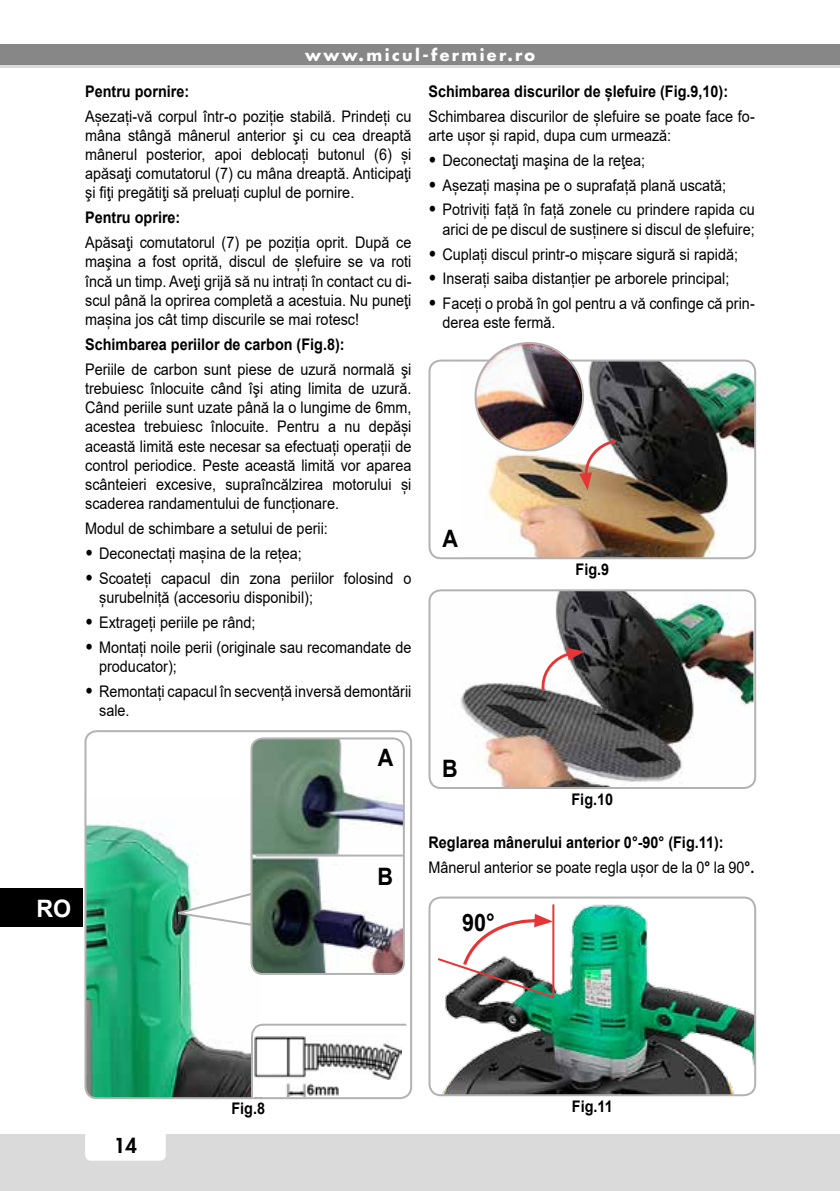
<style>
.page{position:relative;width:840px;height:1191px;background:#fff}
.page>*{position:absolute;margin:0;border:0;box-sizing:border-box;transform-origin:0 0}
.t1{font:700 24px "Arial";color:#000;scale:.9 1}
.t2{font:700 24px "Arial";color:#fff}
.t3{font:800 20px "Futura";color:#000}
.t4{font:16px/19.2px "Arial";color:#000;scale:.9 1}
.t5{font:700 16px/24.8px "Arial";color:#000;scale:.9 1}
.t6{font:700 16px "Futura";letter-spacing:.15em;color:#fff}
.s1{font-weight:900;font-size:18px}
.s2{font-weight:400}
</style>
<div class="page">
<div style="left:0;top:1134px;width:839px;height:57px;background:#dadada"></div>
<div style="left:85px;top:1120px;width:81px;height:40px;background:#fff;border-radius:6px"></div>
<div style="left:0;top:44px;width:839px;height:24px;background:#878787"></div>
<hr style="left:0;top:65px;width:839px;height:3px;background:#dadada">
<div style="left:0;top:888px;width:82px;height:39px;background:#000"></div>
<img style="left:87px;top:820px;width:163px;height:276px">
<div style="left:84px;top:730px;width:328px;height:369px;border:2px solid #b3b2b2;border-radius:11px"></div>
<svg style="left:168px;top:885px;width:82px;height:44px"></svg>
<svg style="left:250px;top:1023px;width:158px;height:77px"></svg>
<img style="left:254px;top:1035px;width:147px;height:62px">
<img style="left:253px;top:738px;width:150px;height:236px">
<div style="left:250px;top:737px;width:154px;height:238px;border:2px solid #b3b2b2;border-radius:11px"></div>
<hr style="left:256px;top:854px;width:147px;height:2px;background:#b3b2b2">
<img style="left:488px;top:360px;width:266px;height:198px">
<div style="left:428px;top:359px;width:327px;height:200px;border:2px solid #b3b2b2;border-radius:11px"></div>
<img style="left:467px;top:342px;width:151px;height:148px">
<img style="left:431px;top:590px;width:322px;height:198px">
<div style="left:428px;top:589px;width:327px;height:200px;border:2px solid #b3b2b2;border-radius:11px"></div>
<svg style="left:540px;top:648px;width:44px;height:45px"></svg>
<img style="left:442px;top:897px;width:312px;height:198px">
<div style="left:428px;top:896px;width:327px;height:200px;border:2px solid #b3b2b2;border-radius:11px"></div>
<hr style="left:552px;top:904px;width:2px;height:91px;background:#e73434">
<svg style="left:438px;top:913px;width:118px;height:86px"></svg>
<h1 class="t2" style="left:36px;top:891px;width:36px">RO</h1>
<p class="t6" style="left:305px;top:44px;width:231px">www.micul-fermier.ro</p>
<p class="t5" style="left:85px;top:79px;width:117px">Pentru pornire:</p>
<p class="t4" style="left:85px;top:106px;width:364px;text-align:justify">Așezați-vă corpul într-o poziție stabilă. Prindeți cu mâna stângă mânerul anterior şi cu cea dreaptă mânerul posterior, apoi deblocați butonul (6) și apăsaţi comutatorul (7) cu mâna dreaptă. Anticipaţi şi fiţi pregătiţi să preluați cuplul de pornire.</p>
<p class="t5" style="left:85px;top:205px;width:107px">Pentru oprire:</p>
<p class="t4" style="left:85px;top:233px;width:364px;text-align:justify">Apăsaţi comutatorul (7) pe poziția oprit. După ce maşina a fost oprită, discul de șlefuire se va roti încă un timp. Aveţi grijă să nu intrați în contact cu di&shy;scul până la oprirea completă a acestuia. Nu puneţi mașina jos cât timp discurile se mai rotesc!</p>
<p class="t5" style="left:85px;top:332px;width:290px">Schimbarea periilor de carbon (Fig.8):</p>
<p class="t4" style="left:85px;top:359px;width:364px;text-align:justify">Periile de carbon sunt piese de uzură normală şi trebuiesc înlocuite când îşi ating limita de uzură.<br>Când periile sunt uzate până la o lungime de 6mm, acestea trebuiesc înlocuite. Pentru a nu depăși această limită este necesar sa efectuați operații de control periodice. Peste această limită vor aparea scânteieri excesive, supraîncălzirea motorului și scaderea randamentului de funcționare.</p>
<p class="t4" style="left:85px;top:519px;width:271px">Modul de schimbare a setului de perii:</p>
<p class="t4" style="left:85px;top:543px;width:242px"><span class="s1">•</span> Deconectați mașina de la rețea;</p>
<p class="t4" style="left:99px;top:568px;width:348px;text-indent:-14px"><span class="s1">•</span> Scoateți capacul din zona periilor folosind o șurubelniță (accesoriu disponibil);</p>
<p class="t4" style="left:85px;top:612px;width:190px"><span class="s1">•</span> Extrageți periile pe rând;</p>
<p class="t4" style="left:99px;top:637px;width:348px;text-indent:-14px"><span class="s1">•</span> Montați noile perii (originale sau recomandate de producator);</p>
<p class="t4" style="left:99px;top:681px;width:348px;text-indent:-14px"><span class="s1">•</span> Remontați capacul în secvență inversă demontării sale.</p>
<h1 class="t1" style="left:377px;top:740px;width:19px">A</h1>
<h1 class="t1" style="left:377px;top:860px;width:19px">B</h1>
<p class="t5" style="left:428px;top:79px;width:334px">Schimbarea discurilor de șlefuire (Fig.9,10):</p>
<p class="t4" style="left:428px;top:106px;width:364px">Schimbarea discurilor de șlefuire se poate face fo&shy;arte ușor și rapid, dupa cum urmează:</p>
<p class="t4" style="left:428px;top:150px;width:242px"><span class="s1">•</span> Deconectaţi maşina de la reţea;</p>
<p class="t4" style="left:428px;top:175px;width:332px"><span class="s1">•</span> Așezați mașina pe o suprafață plană uscată;</p>
<p class="t4" style="left:428px;top:200px;width:364px;text-align:right"><span class="s1">•</span> Potriviți față în față zonele cu prindere rapida cu arici de pe discul de susținere si discul de șlefuire;</p>
<p class="t4" style="left:428px;top:244px;width:345px"><span class="s1">•</span> Cuplați discul printr-o mișcare sigură si rapidă;</p>
<p class="t4" style="left:428px;top:269px;width:335px"><span class="s1">•</span> Inserați saiba distanțier pe arborele principal;</p>
<p class="t4" style="left:442px;top:294px;width:348px;text-indent:-14px"><span class="s1">•</span> Faceți o probă în gol pentru a vă confinge că prin&shy;derea este fermă.</p>
<h1 class="t1" style="left:442px;top:522px;width:19px">A</h1>
<h1 class="t1" style="left:442px;top:751px;width:19px">B</h1>
<p class="t5" style="left:575px;top:557px;width:39px">Fig.9</p>
<p class="t5" style="left:571px;top:786px;width:48px">Fig.10</p>
<p class="t5" style="left:428px;top:830px;width:363px">Reglarea mânerului anterior 0°-90° (Fig.11):<br><span class="s2">Mânerul anterior se poate regla ușor de la 0</span>° <span class="s2">la 90</span>°.</p>
<h1 class="t1" style="left:462px;top:905px;width:38px">90°</h1>
<p class="t3" style="left:114px;top:1132px;width:25px">14</p>
<p class="t5" style="left:231px;top:1096px;width:39px">Fig.8</p>
<p class="t5" style="left:571px;top:1094px;width:47px">Fig.11</p>
</div>
